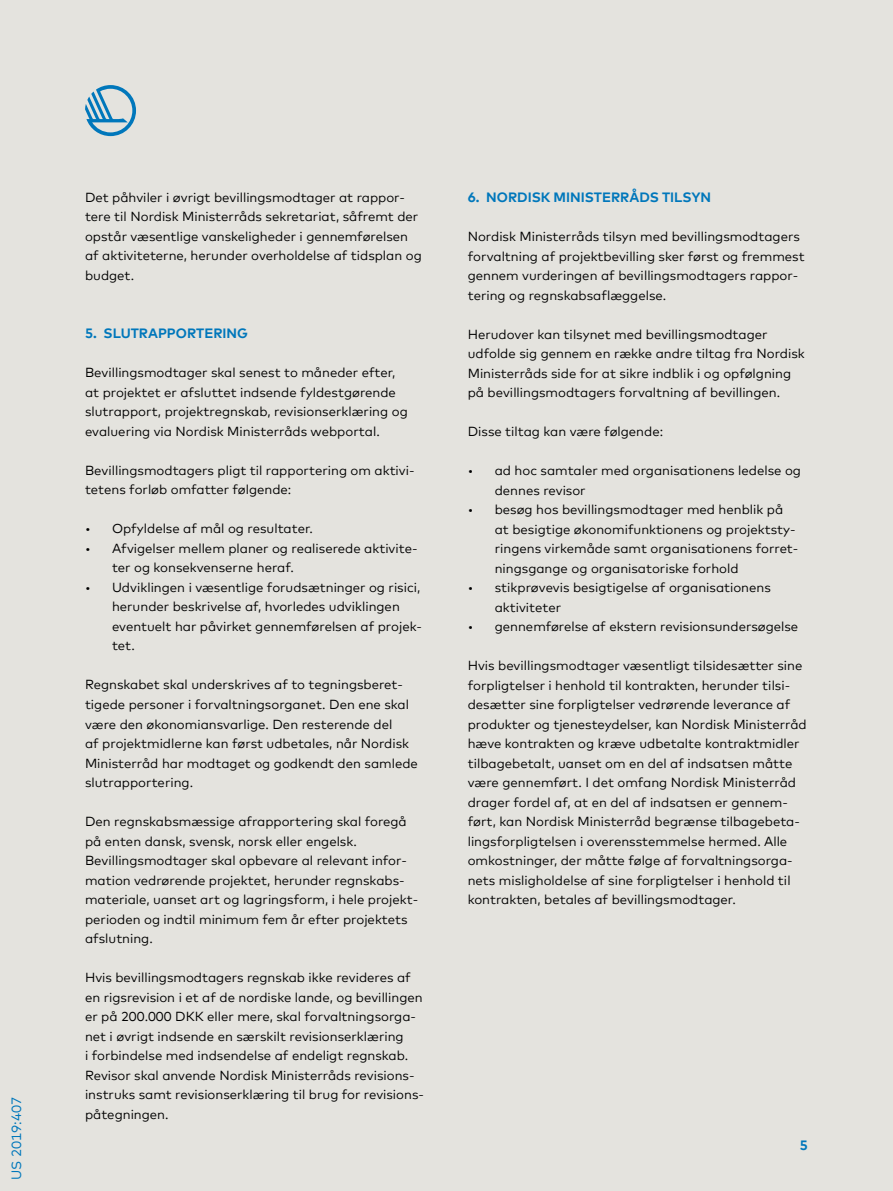
<style>
.page{position:relative;width:893px;height:1191px;background:#e4e3de}
.page>*{position:absolute;margin:0;border:0;box-sizing:border-box;transform-origin:0 0}
.t1{font:700 13.5px "Mark Offc Pro";color:#07b}
.t2{font:13.5px "Mark Offc Pro";color:#07b}
.t3{font:13.2px/19.5px "Mark Offc Pro";color:#000}
</style>
<div class="page">
<svg style="left:85px;top:85px;width:51px;height:51px"></svg>
<p class="t2" style="left:6px;top:1180px;width:85px;rotate:-90deg">US 2019:407</p>
<p class="t3" style="left:85px;top:186px;width:338px">Det påhviler i øvrigt bevillingsmodtager at rappor&shy;tere til Nordisk Ministerråds sekretariat, såfremt der opstår væsentlige vanskeligheder i gennemførelsen af aktiviteterne, herunder overholdelse af tidsplan og budget.</p>
<p class="t1" style="left:85px;top:323px;width:164px">5. SLUTRAPPORTERING</p>
<p class="t3" style="left:85px;top:362px;width:324px">Bevillingsmodtager skal senest to måneder efter, at projektet er afsluttet indsende fyldestgørende slutrapport, projektregnskab, revisionserklæring og evaluering via Nordisk Ministerråds webportal.</p>
<p class="t3" style="left:85px;top:459px;width:331px">Bevillingsmodtagers pligt til rapportering om aktivi&shy;tetens forløb omfatter følgende:</p>
<p class="t3" style="left:85px;top:518px;width:229px">• Opfyldelse af mål og resultater.</p>
<p class="t3" style="left:112px;top:537px;width:307px;text-indent:-27px">• Afvigelser mellem planer og realiserede aktivite&shy;ter og konsekvenserne heraf.</p>
<p class="t3" style="left:112px;top:576px;width:311px;text-indent:-27px">• Udviklingen i væsentlige forudsætninger og risici, herunder beskrivelse af, hvorledes udviklingen eventuelt har påvirket gennemførelsen af projek&shy;tet.</p>
<p class="t3" style="left:85px;top:674px;width:334px">Regnskabet skal underskrives af to tegningsberet&shy;tigede personer i forvaltningsorganet. Den ene skal være den økonomiansvarlige. Den resterende del<br>af projektmidlerne kan først udbetales, når Nordisk Ministerråd har modtaget og godkendt den samlede slutrapportering.</p>
<p class="t3" style="left:85px;top:810px;width:335px">Den regnskabsmæssige afrapportering skal foregå på enten dansk, svensk, norsk eller engelsk.<br>Bevillingsmodtager skal opbevare al relevant infor&shy;mation vedrørende projektet, herunder regnskabs&shy;materiale, uanset art og lagringsform, i hele projekt&shy;perioden og indtil minimum fem år efter projektets afslutning.</p>
<p class="t3" style="left:85px;top:966px;width:340px">Hvis bevillingsmodtagers regnskab ikke revideres af en rigsrevision i et af de nordiske lande, og bevillingen er på 200.000 DKK eller mere, skal forvaltningsorga&shy;net i øvrigt indsende en særskilt revisionserklæring<br>i forbindelse med indsendelse af endeligt regnskab.<br>Revisor skal anvende Nordisk Ministerråds revisions&shy;instruks samt revisionserklæring til brug for revisions&shy;påtegningen.</p>
<p class="t1" style="left:468px;top:187px;width:245px">6. NORDISK MINISTERRÅDS TILSYN</p>
<p class="t3" style="left:468px;top:226px;width:338px">Nordisk Ministerråds tilsyn med bevillingsmodtagers forvaltning af projektbevilling sker først og fremmest gennem vurderingen af bevillingsmodtagers rappor&shy;tering og regnskabsaflæggelse.</p>
<p class="t3" style="left:468px;top:323px;width:339px">Herudover kan tilsynet med bevillingsmodtager udfolde sig gennem en række andre tiltag fra Nordisk Ministerråds side for at sikre indblik i og opfølgning på bevillingsmodtagers forvaltning af bevillingen.</p>
<p class="t3" style="left:468px;top:421px;width:197px">Disse tiltag kan være følgende:</p>
<p class="t3" style="left:495px;top:460px;width:308px;text-indent:-27px">• ad hoc samtaler med organisationens ledelse og dennes revisor</p>
<p class="t3" style="left:495px;top:499px;width:305px;text-indent:-27px">• besøg hos bevillingsmodtager med henblik på at besigtige økonomifunktionens og projektsty&shy;ringens virkemåde samt organisationens forret&shy;ningsgange og organisatoriske forhold</p>
<p class="t3" style="left:495px;top:577px;width:278px;text-indent:-27px">• stikprøvevis besigtigelse af organisationens aktiviteter</p>
<p class="t3" style="left:468px;top:616px;width:332px">• gennemførelse af ekstern revisionsundersøgelse</p>
<p class="t3" style="left:468px;top:655px;width:341px">Hvis bevillingsmodtager væsentligt tilsidesætter sine forpligtelser i henhold til kontrakten, herunder tilsi&shy;desætter sine forpligtelser vedrørende leverance af produkter og tjenesteydelser, kan Nordisk Ministerråd hæve kontrakten og kræve udbetalte kontraktmidler tilbagebetalt, uanset om en del af indsatsen måtte være gennemført. I det omfang Nordisk Ministerråd drager fordel af, at en del af indsatsen er gennem&shy;ført, kan Nordisk Ministerråd begrænse tilbagebeta&shy;lingsforpligtelsen i overensstemmelse hermed. Alle omkostninger, der måtte følge af forvaltningsorga&shy;nets misligholdelse af sine forpligtelser i henhold til kontrakten, betales af bevillingsmodtager.</p>
<p class="t1" style="left:800px;top:1134px;width:10px">5</p>
</div>
